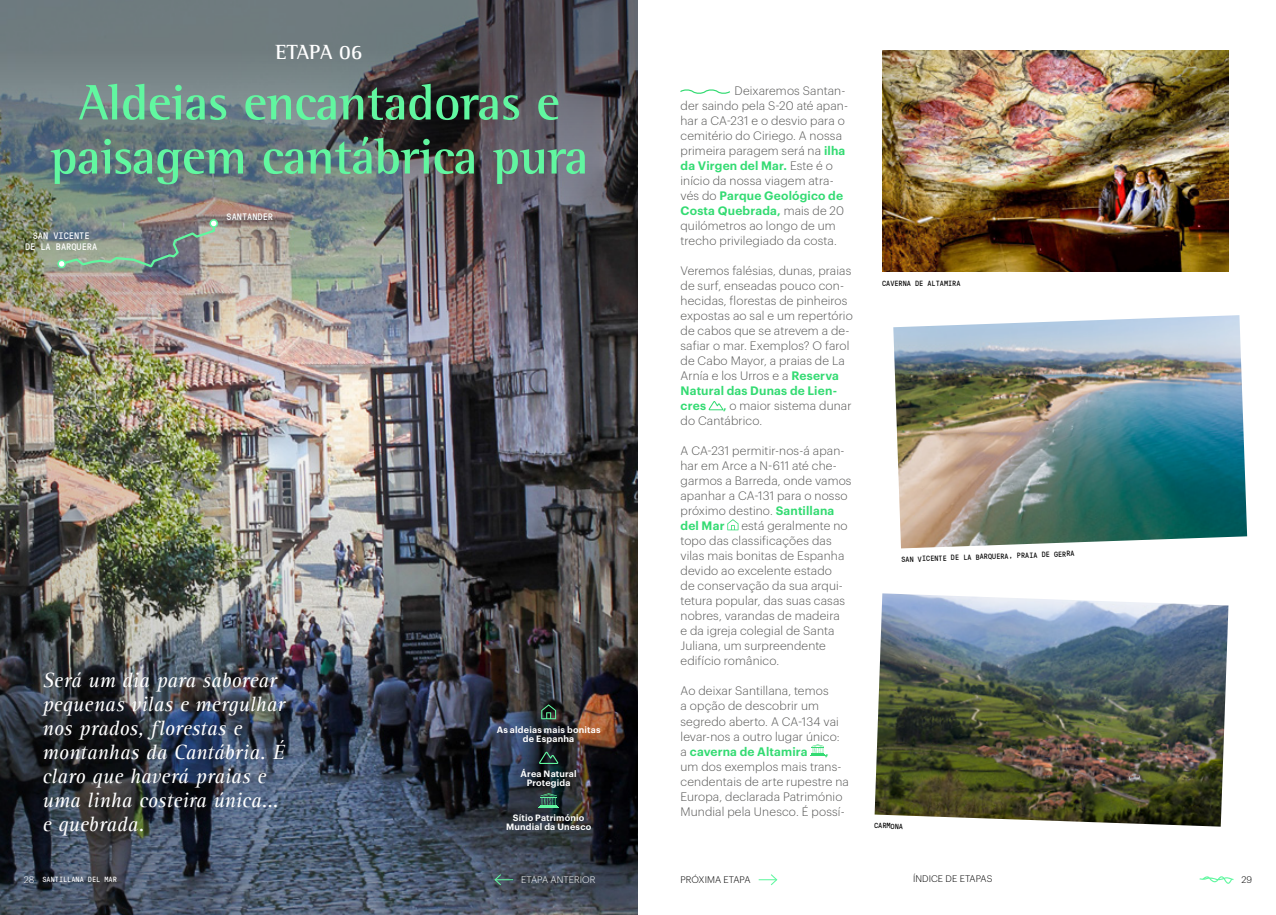
<style>
.page{position:relative;width:1276px;height:915px;background:#fff}
.page>*{position:absolute;margin:0;border:0;box-sizing:border-box;transform-origin:0 0}
.t1{font:700 51px/54px "Rotis Semi Serif Std";letter-spacing:-.01em;color:#61f7a0;text-align:center}
.t2{font:italic 21px/24px "Rotis Serif";color:#fff}
.t3{font:700 21px "Rotis Semi Serif Std";color:#fff}
.t4{font:300 12px/15px "Graphik";letter-spacing:.01em;color:#575756}
.t5{font:600 12px "Graphik";color:#33db72}
.t6{font:9.3px/11.2px "GT Pressura Mono";color:#fff;text-align:center}
.t7{font:300 9.3px "Graphik";letter-spacing:.005em;color:#000}
.t8{font:300 9.3px "Graphik";letter-spacing:.005em;color:#fff}
.t9{font:600 9px/9px "Graphik";letter-spacing:.02em;color:#fff;text-align:center}
.t10{font:7.5px "GT Pressura Mono";color:#000}
.t11{font:7.5px "GT Pressura Mono";color:#fff}
.s1{font-weight:600;color:#33db72}
</style>
<div class="page">
<img style="left:0;top:0;width:638px;height:914px">
<svg style="left:708px;top:401px;width:16px;height:9px"></svg>
<svg style="left:727px;top:519px;width:11px;height:11px"></svg>
<svg style="left:811px;top:744px;width:14px;height:11px"></svg>
<svg style="left:680px;top:89px;width:50px;height:5px"></svg>
<img style="left:882px;top:51px;width:346px;height:221px">
<img style="left:893px;top:315px;width:354px;height:233px">
<img style="left:874px;top:593px;width:354px;height:233px">
<svg style="left:541px;top:704px;width:15px;height:15px"></svg>
<svg style="left:539px;top:793px;width:20px;height:15px"></svg>
<svg style="left:538px;top:750px;width:21px;height:14px"></svg>
<img style="left:56px;top:217px;width:163px;height:52px">
<svg style="left:758px;top:874px;width:20px;height:12px"></svg>
<svg style="left:1199px;top:876px;width:34px;height:7px"></svg>
<svg style="left:493px;top:872px;width:20px;height:14px"></svg>
<h2 class="t3" style="left:275px;top:39px;width:89px">ETAPA 06</h2>
<h1 class="t1" style="left:50px;top:75px;width:540px">Aldeias encantadoras e paisagem cantábrica pura</h1>
<p class="t6" style="left:25px;top:229px;width:74px">SAN VICENTE<br>DE LA BARQUERA</p>
<p class="t6" style="left:227px;top:210px;width:48px">SANTANDER</p>
<h2 class="t2" style="left:43px;top:668px;width:244px">Será um dia para saborear pequenas vilas e mergulhar nos prados, florestas e montanhas da Cantábria. É claro que haverá praias e uma linha costeira única... e quebrada.</h2>
<p class="t9" style="left:497px;top:724px;width:105px">As aldeias mais bonitas de Espanha</p>
<p class="t9" style="left:520px;top:767px;width:58px">Área Natural<br>Protegida</p>
<p class="t9" style="left:506px;top:812px;width:87px">Sítio Património<br>Mundial da Unesco</p>
<p class="t4" style="left:680px;top:82px;width:169px;text-indent:54px">Deixaremos Santan&shy;der saindo pela S-20 até apan&shy;har a CA-231 e o desvio para o cemitério do Ciriego. A nossa primeira paragem será na <span class="s1">ilha da Virgen del Mar.</span> Este é o início da nossa viagem atra&shy;vés do <span class="s1">Parque Geológico de<br>Costa Quebrada,</span> mais de 20 quilómetros ao longo de um trecho privilegiado da costa.</p>
<p class="t4" style="left:680px;top:262px;width:174px">Veremos falésias, dunas, praias de surf, enseadas pouco con&shy;hecidas, florestas de pinheiros expostas ao sal e um repertório de cabos que se atrevem a de&shy;safiar o mar. Exemplos? O farol de Cabo Mayor, a praias de La<br>Arnía e los Urros e a <span class="s1">Reserva<br>Natural das Dunas de Lien&shy;cres</span></p>
<p class="t4" style="left:680px;top:397px;width:172px;text-indent:43px"><span class="s1">,</span> o maior sistema dunar do Cantábrico.</p>
<p class="t4" style="left:680px;top:442px;width:172px">A CA-231 permitir-nos-á apan&shy;har em Arce a N-611 até che&shy;garmos a Barreda, onde vamos apanhar a CA-131 para o nosso próximo destino. <span class="s1">Santillana del Mar</span></p>
<p class="t4" style="left:680px;top:517px;width:169px;text-indent:61px">está geralmente no topo das classificações das vilas mais bonitas de Espanha devido ao excelente estado de conservação da sua arqui&shy;tetura popular, das suas casas nobres, varandas de madeira e da igreja colegial de Santa<br>Juliana, um surpreendente edifício românico.</p>
<p class="t4" style="left:680px;top:682px;width:161px">Ao deixar Santillana, temos<br>a opção de descobrir um segredo aberto. A CA-134 vai levar-nos a outro lugar único: a <span class="s1">caverna de Altamira</span></p>
<p class="t5" style="left:825px;top:741px;width:5px">,</p>
<p class="t4" style="left:680px;top:757px;width:170px">um dos exemplos mais trans&shy;cendentais de arte rupestre na<br>Europa, declarada Património<br>Mundial pela Unesco. É possí-</p>
<p class="t10" style="left:882px;top:277px;width:80px">CAVERNA DE ALTAMIRA</p>
<p class="t10" style="left:901px;top:554px;width:175px;rotate:-2deg">SAN VICENTE DE LA BARQUERA, PRAIA DE GERRA</p>
<p class="t10" style="left:874px;top:819px;width:30px;rotate:2deg">CARMONA</p>
<p class="t8" style="left:24px;top:872px;width:12px">28</p>
<p class="t8" style="left:521px;top:872px;width:76px">ETAPA ANTERIOR</p>
<p class="t7" style="left:680px;top:872px;width:72px">PRÓXIMA ETAPA</p>
<p class="t7" style="left:913px;top:871px;width:81px">ÍNDICE DE ETAPAS</p>
<p class="t7" style="left:1241px;top:872px;width:12px">29</p>
<p class="t11" style="left:43px;top:874px;width:76px">SANTILLANA DEL MAR</p>
</div>
